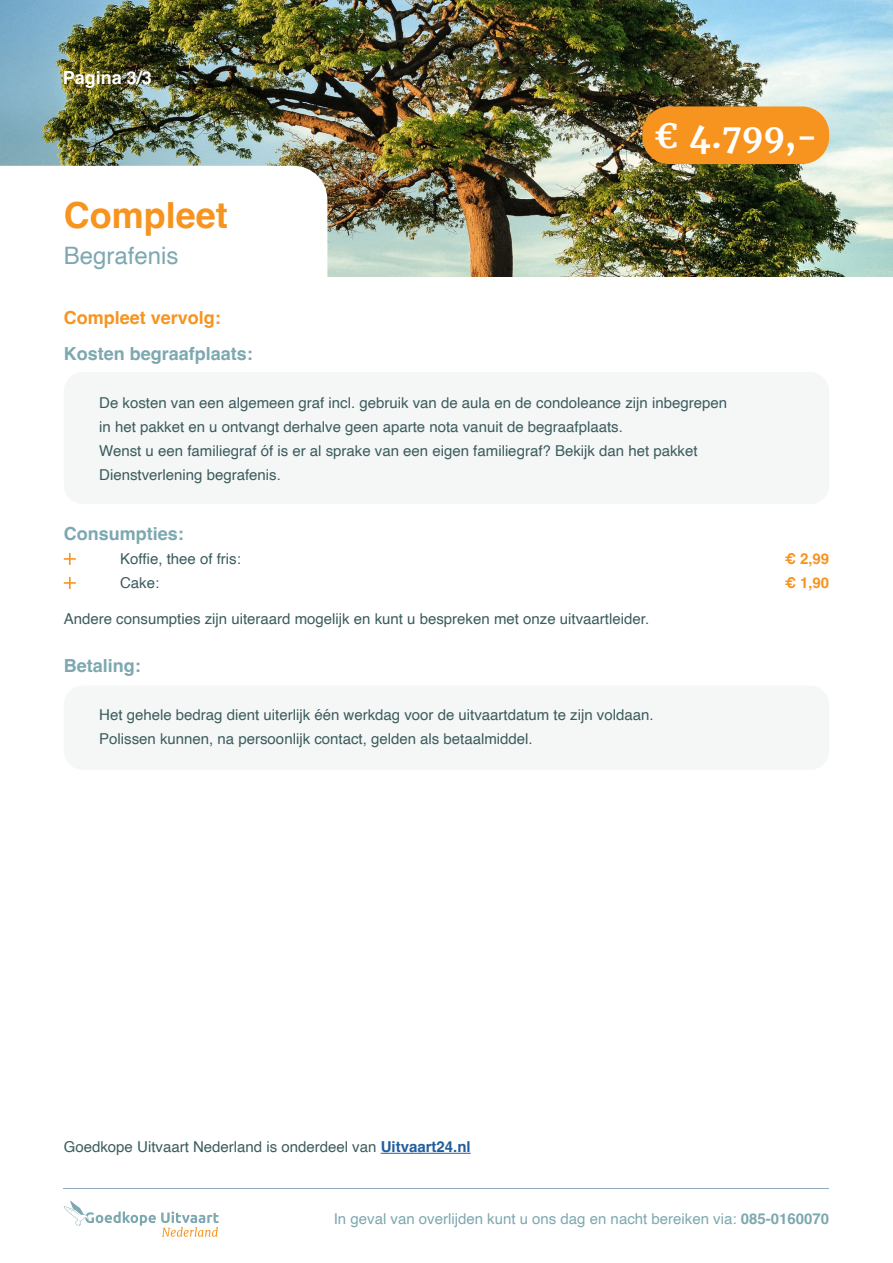
<style>
.page{position:relative;width:893px;height:1263px;background:#fff}
.page>*{position:absolute;margin:0;border:0;box-sizing:border-box;transform-origin:0 0}
.t1{font:700 36px "Helvetica";color:#f7941f}
.t2{font:700 33px "Merriweather";color:#fff}
.t3{font:24px "Helvetica";color:#7da8b0}
.t4{font:700 18px "Helvetica";color:#7da8b0}
.t5{font:700 18px "Helvetica";color:#f7941f}
.t6{font:700 18px "Helvetica";color:#fff}
.t7{font:15px/24px "Helvetica";color:#3b5c5e}
.t8{font:15px "Helvetica";color:#7da8b0}
.t9{font:700 15px/24px "Helvetica";color:#f7941f}
.s1{font-weight:700;color:#215e9e}
.s2{font-weight:700}
</style>
<div class="page">
<div style="left:64px;top:372px;width:765px;height:132px;background:#f5f6f6;border-radius:19px"></div>
<img style="left:0;top:0;width:893px;height:276px">
<hr style="left:64px;top:1188px;width:765px;height:1px;background:#91aac2">
<svg style="left:64px;top:1200px;width:155px;height:37px"></svg>
<div style="left:642px;top:106px;width:187px;height:58px;background:#f7941f;border-radius:27px"></div>
<svg style="left:0;top:166px;width:327px;height:110px"></svg>
<svg style="left:64px;top:553px;width:12px;height:12px"></svg>
<svg style="left:64px;top:577px;width:12px;height:12px"></svg>
<hr style="left:381px;top:1153px;width:90px;height:1px;background:#215e9e">
<div style="left:64px;top:686px;width:765px;height:84px;background:#f5f6f6;border-radius:19px"></div>
<p class="t6" style="left:63px;top:67px;width:91px">Pagina 3/3</p>
<h1 class="t1" style="left:64px;top:193px;width:166px">Compleet</h1>
<h3 class="t3" style="left:64px;top:237px;width:116px">Begrafenis</h3>
<p class="t5" style="left:64px;top:307px;width:159px">Compleet vervolg:</p>
<p class="t4" style="left:64px;top:343px;width:191px">Kosten begraafplaats:</p>
<h2 class="t2" style="left:654px;top:115px;width:166px">€ 4.799,-</h2>
<p class="t7" style="left:99px;top:391px;width:629px">De kosten van een algemeen graf incl. gebruik van de aula en de condoleance zijn inbegrepen in het pakket en u ontvangt derhalve geen aparte nota vanuit de begraafplaats.<br>Wenst u een familiegraf óf is er al sprake van een eigen familiegraf? Bekijk dan het pakket Dienstverlening begrafenis.</p>
<p class="t4" style="left:64px;top:523px;width:122px">Consumpties:</p>
<p class="t7" style="left:120px;top:547px;width:122px">Koffie, thee of fris:<br>Cake:</p>
<p class="t9" style="left:785px;top:548px;width:46px">€ 2,99 € 1,90</p>
<p class="t7" style="left:64px;top:607px;width:587px">Andere consumpties zijn uiteraard mogelijk en kunt u bespreken met onze uitvaartleider.</p>
<p class="t4" style="left:64px;top:655px;width:79px">Betaling:</p>
<p class="t7" style="left:99px;top:703px;width:556px">Het gehele bedrag dient uiterlijk één werkdag voor de uitvaartdatum te zijn voldaan.<br>Polissen kunnen, na persoonlijk contact, gelden als betaalmiddel.</p>
<p class="t7" style="left:64px;top:1135px;width:408px">Goedkope Uitvaart Nederland is onderdeel van <span class="s1">Uitvaart24.nl</span></p>
<p class="t8" style="left:334px;top:1207px;width:497px">In geval van overlijden kunt u ons dag en nacht bereiken via: <span class="s2">085-0160070</span></p>
</div>
